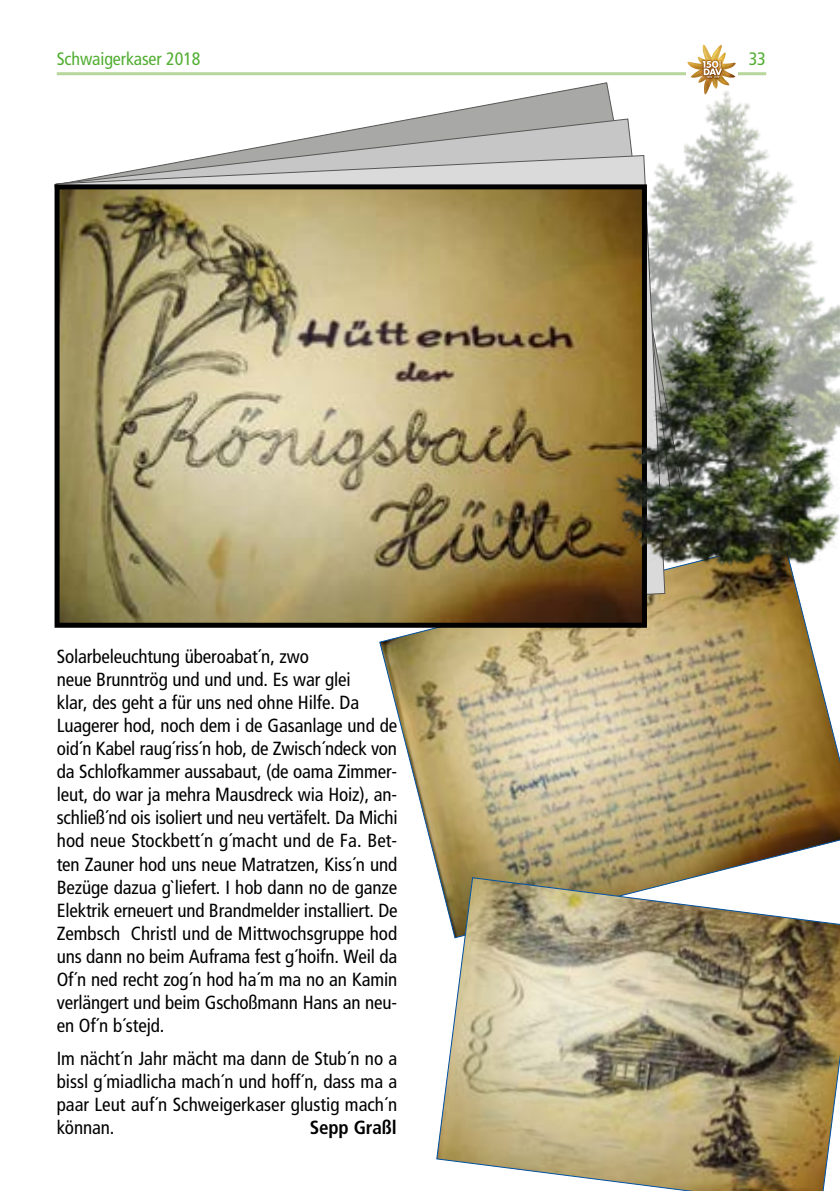
<style>
.page{position:relative;width:840px;height:1191px;background:#fff}
.page>*{position:absolute;margin:0;border:0;box-sizing:border-box;transform-origin:0 0}
.t1{font:condensed 19px/23px "Frutiger";letter-spacing:-.005em;color:#000}
.t2{font:700 condensed 19px "Frutiger";letter-spacing:-.01em;color:#000}
.t3{font:condensed 18px "Frutiger";letter-spacing:-.005em;color:#52ae32}
</style>
<div class="page">
<hr style="left:57px;top:72px;width:708px;height:3px;background:#b7d69b">
<svg style="left:686px;top:44px;width:50px;height:34px"></svg>
<img style="left:687px;top:78px;width:130px;height:187px">
<svg style="left:414px;top:82px;width:273px;height:183px"></svg>
<img style="left:379px;top:589px;width:460px;height:288px">
<svg style="left:55px;top:118px;width:622px;height:502px"></svg>
<svg style="left:56px;top:155px;width:609px;height:467px"></svg>
<img style="left:60px;top:190px;width:580px;height:432px">
<div style="left:54px;top:184px;width:592px;height:444px;border:5px solid #000"></div>
<img style="left:436px;top:877px;width:403px;height:314px">
<img style="left:606px;top:265px;width:233px;height:324px">
<p class="t3" style="left:57px;top:48px;width:145px">Schwaigerkaser 2018</p>
<p class="t3" style="left:748px;top:48px;width:19px">33</p>
<p class="t1" style="left:57px;top:645px;width:342px">Solarbeleuchtung überoabat´n, zwo<br>neue Brunntrög und und und. Es war glei<br>klar, des geht a für uns ned ohne Hilfe. Da Luagerer hod, noch dem i de Gasanlage und de oid´n Kabel raug´riss´n hob, de Zwisch´ndeck von da Schlofkammer aussabaut, (de oama Zimmer&shy;leut, do war ja mehra Mausdreck wia Hoiz), an&shy;schließ´nd ois isoliert und neu vertäfelt. Da Michi hod neue Stockbett´n g´macht und de Fa. Bet&shy;ten Zauner hod uns neue Matratzen, Kiss´n und Bezüge dazua g`liefert. I hob dann no de ganze Elektrik erneuert und Brandmelder installiert. De Zembsch Christl und de Mittwochsgruppe hod uns dann no beim Auframa fest g´hoifn. Weil da Of´n ned recht zog´n hod ha´m ma no an Kamin verlängert und beim Gschoßmann Hans an neu&shy;en Of´n b´stejd.</p>
<p class="t1" style="left:57px;top:1046px;width:342px;text-align:justify">Im nächt´n Jahr mächt ma dann de Stub´n no a bissl g´miadlicha mach´n und hoff´n, dass ma a paar Leut auf´n Schweigerkaser glustig mach´n könnan.</p>
<p class="t2" style="left:309px;top:1115px;width:89px">Sepp Graßl</p>
</div>
